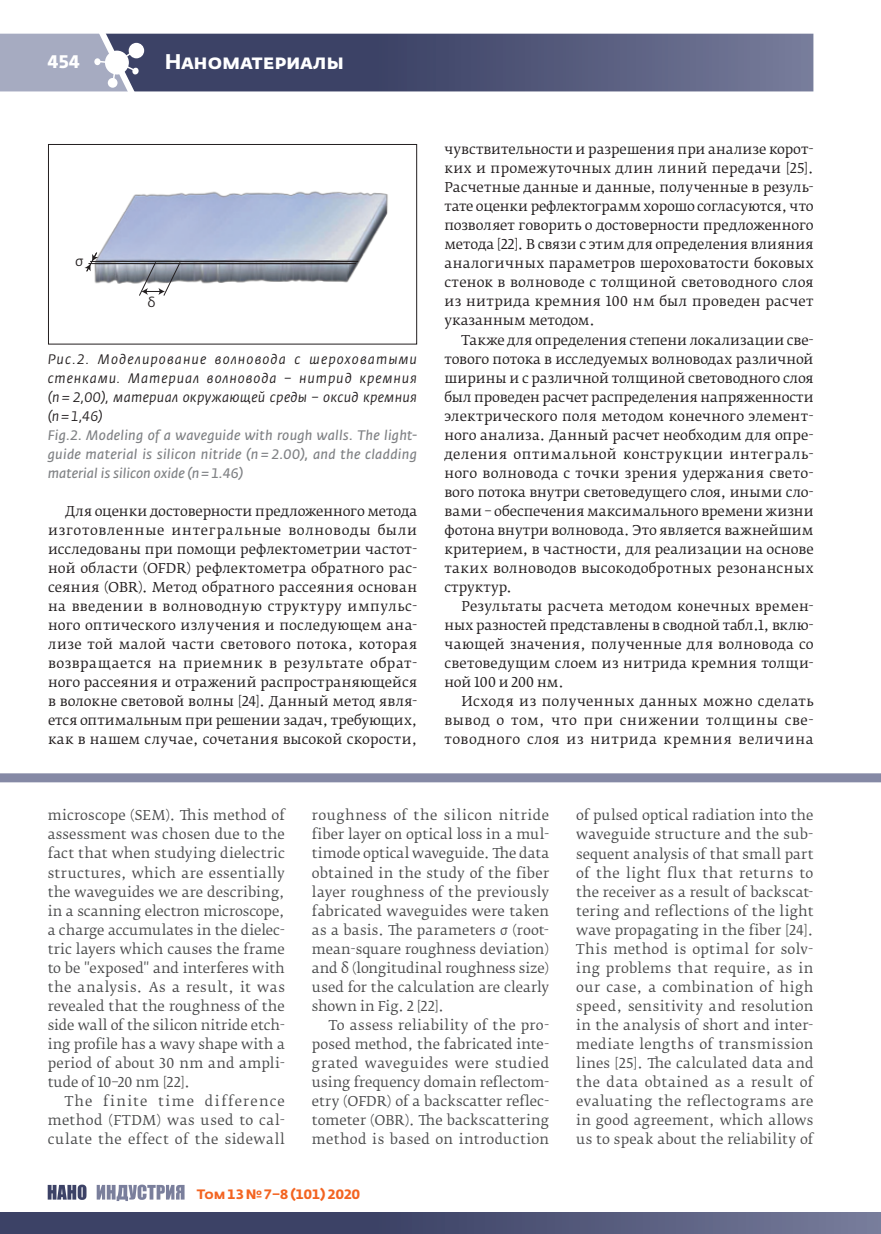
<style>
.page{position:relative;width:881px;height:1234px;background:#fff}
.page>*{position:absolute;margin:0;border:0;box-sizing:border-box;transform-origin:0 0}
.t1{font:700 21px "Fedra Sans Alt Pro";color:#fff}
.t2{font:700 18px "Fedra Sans Alt Pro";color:#fff}
.t3{font:italic 13.65px/19px "Fedra Sans Pro";letter-spacing:.03em;color:#231f20;text-align:justify}
.t4{font:italic 13.65px/19px "Fedra Sans Pro";letter-spacing:.015em;color:#808285;text-align:justify}
.t5{font:13.5px/19px "Fedra Serif B Pro";letter-spacing:.015em;color:#231f20;text-align:justify}
.t6{font:13.5px/19px "Fedra Serif B Pro";letter-spacing:.015em;color:#4b4c4d;text-align:justify}
.t7{font:700 13.5px "Fedra Sans Alt Pro";color:#f36421}
.t8{font:13.5px "Fedra Sans Pro";color:#231f20}
</style>
<div class="page">
<svg style="left:0;top:33px;width:813px;height:59px;background:#616686"></svg>
<div style="left:0;top:1211px;width:880px;height:22px;background:linear-gradient(to right,#2d3459,#6c7191)"></div>
<div style="left:0;top:773px;width:880px;height:9px;background:#8589a5"></div>
<svg style="left:48px;top:1184px;width:38px;height:15px"></svg>
<svg style="left:97px;top:1184px;width:87px;height:16px"></svg>
<img style="left:94px;top:191px;width:294px;height:93px">
<hr style="left:90px;top:261px;width:268px;height:1px;background:#231f20">
<hr style="left:88px;top:263px;width:268px;height:1px;background:#231f20">
<svg style="left:84px;top:251px;width:14px;height:21px"></svg>
<svg style="left:138px;top:262px;width:43px;height:34px"></svg>
<div style="left:48px;top:144px;width:369px;height:200px;border:1px solid #231f20"></div>
<h2 class="t2" style="left:48px;top:50px;width:34px">454</h2>
<h1 class="t1" style="left:165px;top:48px;width:181px">Наноматериалы</h1>
<p class="t8" style="left:75px;top:252px;width:10px">σ</p>
<p class="t8" style="left:147px;top:294px;width:10px">δ</p>
<p class="t3" style="left:48px;top:349px;width:371px">Рис.2. Моделирование волновода с шероховатыми стенками. Материал волновода – нитрид кремния (n = 2,00), материал окружающей среды – оксид кремния (n=1,46)</p>
<p class="t4" style="left:48px;top:425px;width:371px">Fig.2. Modeling of a waveguide with rough walls. The light&shy;guide material is silicon nitride (n = 2.00), and the cladding material is silicon oxide (n=1.46)</p>
<p class="t5" style="left:48px;top:501px;width:371px;text-indent:17px">Для оценки достоверности предложенного метода изготовленные интегральные волноводы были исследованы при помощи рефлектометрии частот&shy;ной области (OFDR) рефлектометра обратного рас&shy;сеяния (OBR). Метод обратного рассеяния основан на введении в волноводную структуру импульс&shy;ного оптического излучения и последующем ана&shy;лизе той малой части светового потока, которая возвращается на приемник в результате обрат&shy;ного рассеяния и отражений распространяющейся в волокне световой волны [24]. Данный метод явля&shy;ется оптимальным при решении задач, требующих, как в нашем случае, сочетания высокой скорости,</p>
<p class="t5" style="left:444px;top:140px;width:371px">чувствительности и разрешения при анализе корот&shy;ких и промежуточных длин линий передачи [25].<br>Расчетные данные и данные, полученные в резуль&shy;тате оценки рефлектограмм хорошо согласуются, что позволяет говорить о достоверности предложенного метода [22]. В связи с этим для определения влияния аналогичных параметров шероховатости боковых стенок в волноводе с толщиной световодного слоя из нитрида кремния 100 нм был проведен расчет указанным методом.</p>
<p class="t5" style="left:444px;top:330px;width:371px;text-indent:17px">Также для определения степени локализации све&shy;тового потока в исследуемых волноводах различной ширины и с различной толщиной световодного слоя был проведен расчет распределения напряженности электрического поля методом конечного элемент&shy;ного анализа. Данный расчет необходим для опре&shy;деления оптимальной конструкции интеграль&shy;ного волновода с точки зрения удержания свето&shy;вого потока внутри световедущего слоя, иными сло&shy;вами – обеспечения максимального времени жизни фотона внутри волновода. Это является важнейшим критерием, в частности, для реализации на основе таких волноводов высокодобротных резонансных структур.</p>
<p class="t5" style="left:444px;top:596px;width:371px;text-indent:17px">Результаты расчета методом конечных времен&shy;ных разностей представлены в сводной табл.1, вклю&shy;чающей значения, полученные для волновода со световедущим слоем из нитрида кремния толщи&shy;ной 100 и 200 нм.</p>
<p class="t5" style="left:444px;top:691px;width:370px;text-indent:17px">Исходя из полученных данных можно сделать вывод о том, что при снижении толщины све&shy;товодного слоя из нитрида кремния величина</p>
<p class="t6" style="left:48px;top:806px;width:239px">microscope (SEM). This method of assessment was chosen due to the fact that when studying dielectric structures, which are essentially the waveguides we are describing, in a scanning electron microscope, a charge accumulates in the dielec&shy;tric layers which causes the frame to be "exposed" and interferes with the analysis. As a result, it was revealed that the roughness of the side wall of the silicon nitride etch&shy;ing profile has a wavy shape with a period of about 30 nm and ampli&shy;tude of 10–20 nm [22].</p>
<p class="t6" style="left:48px;top:1091px;width:239px;text-indent:17px">The finite time difference method (FTDM) was used to cal&shy;culate the effect of the sidewall</p>
<p class="t6" style="left:312px;top:806px;width:239px">roughness of the silicon nitride fiber layer on optical loss in a mul&shy;timode optical waveguide. The data obtained in the study of the fiber layer roughness of the previously fabricated waveguides were taken as a basis. The parameters σ (root&shy;mean-square roughness deviation) and δ (longitudinal roughness size) used for the calculation are clearly shown in Fig. 2 [22].</p>
<p class="t6" style="left:312px;top:1015px;width:239px;text-indent:17px">To assess reliability of the pro&shy;posed method, the fabricated inte&shy;grated waveguides were studied using frequency domain reflectom&shy;etry (OFDR) of a backscatter reflec&shy;tometer (OBR). The backscattering method is based on introduction</p>
<p class="t7" style="left:197px;top:1185px;width:165px">Том 13 № 7–8 (101) 2020</p>
<p class="t6" style="left:576px;top:806px;width:239px">of pulsed optical radiation into the waveguide structure and the sub&shy;sequent analysis of that small part of the light flux that returns to the receiver as a result of backscat&shy;tering and reflections of the light wave propagating in the fiber [24].<br>This method is optimal for solv&shy;ing problems that require, as in our case, a combination of high speed, sensitivity and resolution in the analysis of short and inter&shy;mediate lengths of transmission lines [25]. The calculated data and the data obtained as a result of evaluating the reflectograms are in good agreement, which allows us to speak about the reliability of</p>
</div>
